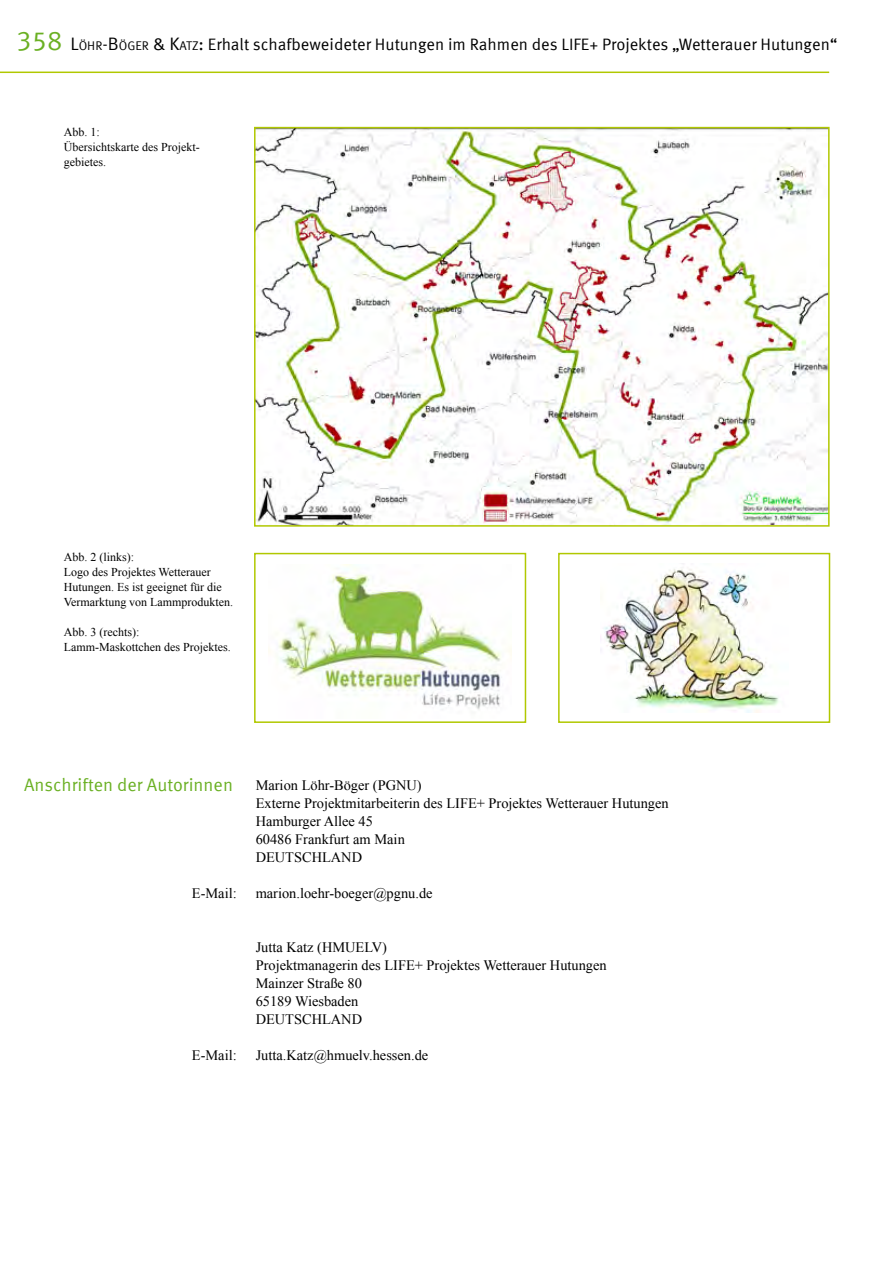
<style>
.page{position:relative;width:893px;height:1263px;background:#fff}
.page>*{position:absolute;margin:0;border:0;box-sizing:border-box;transform-origin:0 0}
.t1{font:18px "Meta Offc Pro Norm";color:#6ab023}
.t2{font:16.5px "Meta Offc Pro Norm";color:#000}
.t3{font:14.4px/18px "Times New Roman";color:#000}
.t4{font:12px/15px "Times New Roman";color:#000}
.s1{font-size:27px;color:#6ab023}
.s2{font-size:18px}
.s3{font-size:12.6px}
</style>
<div class="page">
<hr style="left:0;top:72px;width:829px;height:1px;background:#b1c800">
<img style="left:257px;top:130px;width:570px;height:394px">
<div style="left:254px;top:127px;width:576px;height:400px;border:2px solid #b1c800"></div>
<img style="left:269px;top:565px;width:242px;height:145px">
<div style="left:254px;top:553px;width:272px;height:170px;border:2px solid #b1c800"></div>
<img style="left:600px;top:563px;width:179px;height:149px">
<div style="left:558px;top:553px;width:272px;height:170px;border:2px solid #b1c800"></div>
<p class="t2" style="left:16px;top:31px;width:823px"><span class="s1">358</span> <span class="s2">L</span><span class="s3">ÖHR</span><span class="s2">-B</span> <span class="s3">ÖGER</span> <span class="s2">&amp; K</span><span class="s3">ATZ</span><span class="s2">:</span> Erhalt schafbeweideter Hutungen im Rahmen des LIFE+ Projektes „Wetterauer Hutungen“</p>
<p class="t4" style="left:64px;top:124px;width:137px">Abb. 1:<br>Übersichtskarte des Projekt&shy;gebietes.</p>
<p class="t4" style="left:64px;top:549px;width:171px">Abb. 2 (links):<br>Logo des Projektes Wetterauer<br>Hutungen. Es ist geeignet für die<br>Vermarktung von Lammprodukten.</p>
<p class="t4" style="left:64px;top:624px;width:168px">Abb. 3 (rechts):<br>Lamm-Maskottchen des Projektes.</p>
<p class="t1" style="left:24px;top:771px;width:210px">Anschriften der Autorinnen</p>
<p class="t3" style="left:256px;top:776px;width:415px">Marion Löhr-Böger (PGNU)<br>Externe Projektmitarbeiterin des LIFE+ Projektes Wetterauer Hutungen<br>Hamburger Allee 45<br>60486 Frankfurt am Main<br>DEUTSCHLAND</p>
<p class="t3" style="left:192px;top:884px;width:46px">E-Mail:</p>
<p class="t3" style="left:256px;top:884px;width:178px">marion.loehr-boeger@pgnu.de</p>
<p class="t3" style="left:256px;top:938px;width:353px">Jutta Katz (HMUELV)<br>Projektmanagerin des LIFE+ Projektes Wetterauer Hutungen<br>Mainzer Straße 80<br>65189 Wiesbaden<br>DEUTSCHLAND</p>
<p class="t3" style="left:192px;top:1046px;width:46px">E-Mail:</p>
<p class="t3" style="left:256px;top:1046px;width:174px">Jutta.Katz@hmuelv.hessen.de</p>
</div>
